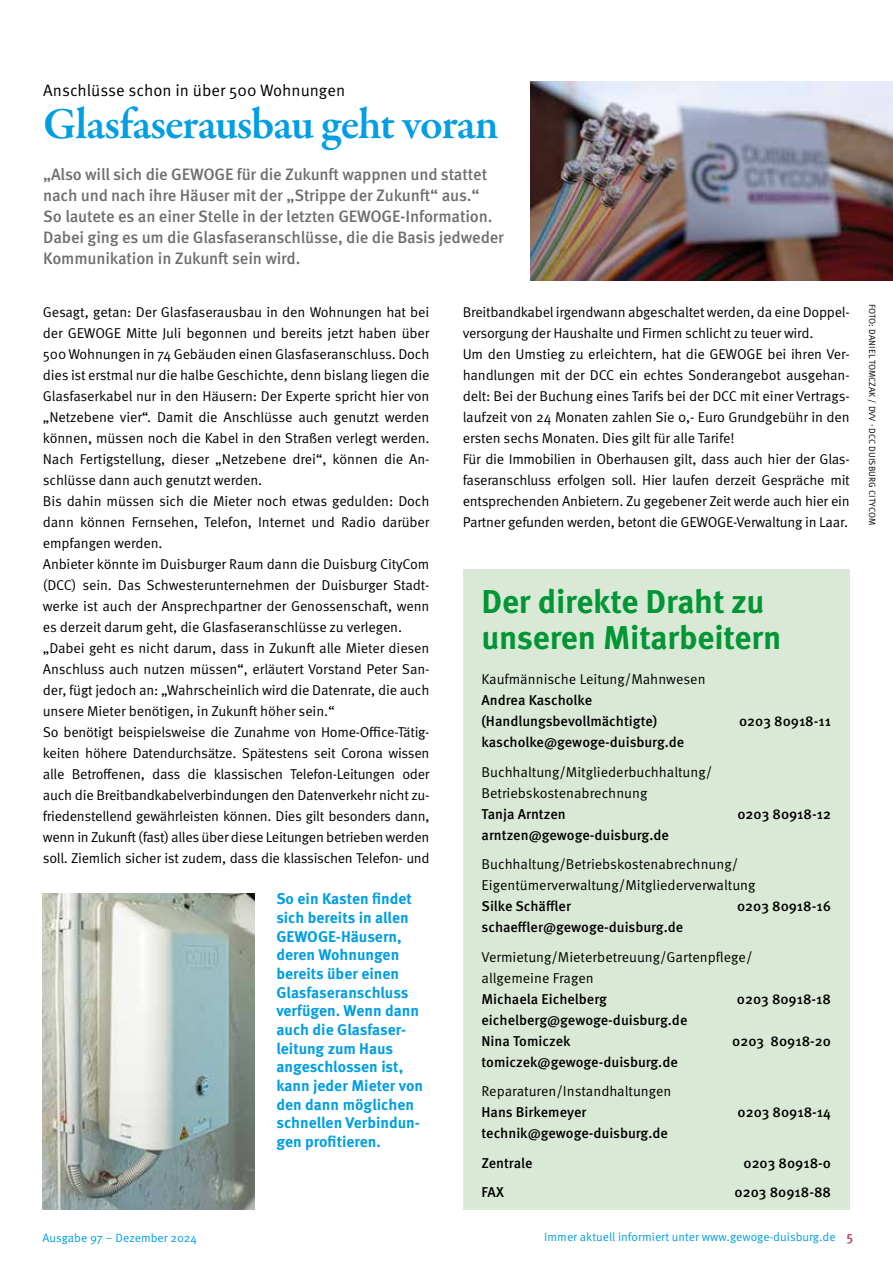
<style>
.page{position:relative;width:893px;height:1263px;background:#fff}
.page>*{position:absolute;margin:0;border:0;box-sizing:border-box;transform-origin:0 0}
.t1{font:600 45px "Garamond Premr Pro";letter-spacing:-.02em;color:#009ee3}
.t2{font:700 33px/36px "Meta Pro";letter-spacing:-.005em;color:#009635}
.t3{font:500 16.5px/21px "Meta Pro";letter-spacing:-.01em;color:#6f6f6e}
.t4{font:16.5px "Meta Pro Norm";color:#000}
.t5{font:700 15.6px/18.6px "Meta Pro";color:#009ee3}
.t6{font:14.25px/21px "Meta Pro Norm";letter-spacing:-.015em;color:#000}
.t7{font:500 14.25px/21px "Meta Pro";color:#000}
.t8{font:13.5px "Meta Pro";color:#b61c3e}
.t9{font:12px "Meta Pro Norm";color:#009ee3}
.t10{font:9px "Meta Pro Norm";letter-spacing:.01em;color:#000}
</style>
<div class="page">
<div style="left:463px;top:570px;width:386px;height:640px;background:#dae9d5"></div>
<img style="left:530px;top:82px;width:363px;height:199px">
<img style="left:43px;top:894px;width:212px;height:315px">
<p class="t4" style="left:43px;top:78px;width:303px">Anschlüsse schon in über 500 Wohnungen</p>
<h1 class="t1" style="left:43px;top:97px;width:457px">Glasfaserausbau geht voran</h1>
<p class="t3" style="left:43px;top:163px;width:462px">„Also will sich die GEWOGE für die Zukunft wappnen und stattet nach und nach ihre Häuser mit der „Strippe der Zukunft“ aus.“<br>So lautete es an einer Stelle in der letzten GEWOGE-Information.<br>Dabei ging es um die Glasfaseranschlüsse, die die Basis jedweder Kommunikation in Zukunft sein wird.</p>
<p class="t6" style="left:43px;top:300px;width:388px">Gesagt, getan: Der Glasfaserausbau in den Wohnungen hat bei der GEWOGE Mitte Juli begonnen und bereits jetzt haben über 500 Wohnungen in 74 Gebäuden einen Glasfaseranschluss. Doch dies ist erstmal nur die halbe Geschichte, denn bislang liegen die Glasfaserkabel nur in den Häusern: Der Experte spricht hier von „Netzebene vier“. Damit die Anschlüsse auch genutzt werden können, müssen noch die Kabel in den Straßen verlegt werden.<br>Nach Fertigstellung, dieser „Netzebene drei“, können die An&shy;schlüsse dann auch genutzt werden.<br>Bis dahin müssen sich die Mieter noch etwas gedulden: Doch dann können Fernsehen, Telefon, Internet und Radio darüber empfangen werden.<br>Anbieter könnte im Duisburger Raum dann die Duisburg CityCom (DCC) sein. Das Schwesterunternehmen der Duisburger Stadt&shy;werke ist auch der Ansprechpartner der Genossenschaft, wenn es derzeit darum geht, die Glasfaseranschlüsse zu verlegen. „Dabei geht es nicht darum, dass in Zukunft alle Mieter diesen Anschluss auch nutzen müssen“, erläutert Vorstand Peter San&shy;der, fügt jedoch an: „Wahrscheinlich wird die Datenrate, die auch unsere Mieter benötigen, in Zukunft höher sein.“<br>So benötigt beispielsweise die Zunahme von Home-Office-Tätig&shy;keiten höhere Datendurchsätze. Spätestens seit Corona wissen alle Betroffenen, dass die klassischen Telefon-Leitungen oder auch die Breitbandkabelverbindungen den Datenverkehr nicht zu&shy;friedenstellend gewährleisten können. Dies gilt besonders dann, wenn in Zukunft (fast) alles über diese Leitungen betrieben werden soll. Ziemlich sicher ist zudem, dass die klassischen Telefon- und</p>
<p class="t5" style="left:276px;top:889px;width:148px">So ein Kasten findet sich bereits in allen<br>GEWOGE-Häusern, deren Wohnungen bereits über einen<br>Glasfaseranschluss verfügen. Wenn dann auch die Glasfaser&shy;leitung zum Haus angeschlossen ist, kann jeder Mieter von den dann möglichen schnellen Verbindun&shy;gen profitieren.</p>
<p class="t6" style="left:463px;top:300px;width:389px">Breitbandkabel irgendwann abgeschaltet werden, da eine Doppel&shy;versorgung der Haushalte und Firmen schlicht zu teuer wird.<br>Um den Umstieg zu erleichtern, hat die GEWOGE bei ihren Ver&shy;handlungen mit der DCC ein echtes Sonderangebot ausgehan&shy;delt: Bei der Buchung eines Tarifs bei der DCC mit einer Vertrags&shy;laufzeit von 24 Monaten zahlen Sie 0,- Euro Grundgebühr in den ersten sechs Monaten. Dies gilt für alle Tarife!<br>Für die Immobilien in Oberhausen gilt, dass auch hier der Glas&shy;faseranschluss erfolgen soll. Hier laufen derzeit Gespräche mit entsprechenden Anbietern. Zu gegebener Zeit werde auch hier ein Partner gefunden werden, betont die GEWOGE-Verwaltung in Laar.</p>
<h2 class="t2" style="left:481px;top:581px;width:301px">Der direkte Draht zu unseren Mitarbeitern</h2>
<p class="t6" style="left:481px;top:668px;width:226px">Kaufmännische Leitung/Mahnwesen</p>
<p class="t7" style="left:481px;top:689px;width:177px">Andrea Kascholke (Handlungsbevollmächtigte)</p>
<p class="t7" style="left:739px;top:710px;width:93px">0203 80918-11</p>
<p class="t7" style="left:481px;top:731px;width:204px">kascholke@gewoge-duisburg.de</p>
<p class="t6" style="left:481px;top:760px;width:232px">Buchhaltung/Mitgliederbuchhaltung/<br>Betriebskostenabrechnung</p>
<p class="t7" style="left:481px;top:802px;width:86px">Tanja Arntzen</p>
<p class="t7" style="left:737px;top:802px;width:95px">0203 80918-12</p>
<p class="t7" style="left:481px;top:823px;width:189px">arntzen@gewoge-duisburg.de</p>
<p class="t6" style="left:481px;top:853px;width:275px">Buchhaltung/Betriebskostenabrechnung/<br>Eigentümerverwaltung/Mitgliederverwaltung</p>
<p class="t7" style="left:481px;top:895px;width:91px">Silke Schäffler</p>
<p class="t7" style="left:737px;top:895px;width:95px">0203 80918-16</p>
<p class="t7" style="left:481px;top:916px;width:203px">schaeffler@gewoge-duisburg.de</p>
<p class="t6" style="left:481px;top:945px;width:273px">Vermietung/Mieterbetreuung/Gartenpflege/ allgemeine Fragen</p>
<p class="t7" style="left:481px;top:987px;width:127px">Michaela Eichelberg</p>
<p class="t7" style="left:737px;top:987px;width:96px">0203 80918-18</p>
<p class="t7" style="left:481px;top:1008px;width:207px">eichelberg@gewoge-duisburg.de<br>Nina Tomiczek</p>
<p class="t7" style="left:732px;top:1029px;width:100px">0203 80918-20</p>
<p class="t7" style="left:481px;top:1050px;width:198px">tomiczek@gewoge-duisburg.de</p>
<p class="t6" style="left:481px;top:1080px;width:191px">Reparaturen/Instandhaltungen</p>
<p class="t7" style="left:481px;top:1101px;width:106px">Hans Birkemeyer</p>
<p class="t7" style="left:737px;top:1101px;width:95px">0203 80918-14</p>
<p class="t7" style="left:481px;top:1117px;width:188px;line-height:29.5px">technik@gewoge-duisburg.de<br>Zentrale</p>
<p class="t7" style="left:743px;top:1151px;width:89px">0203 80918-0</p>
<p class="t7" style="left:481px;top:1181px;width:24px">FAX</p>
<p class="t7" style="left:735px;top:1181px;width:98px">0203 80918-88</p>
<p class="t9" style="left:42px;top:1228px;width:156px">Ausgabe 97 – Dezember 2024</p>
<p class="t9" style="left:544px;top:1228px;width:293px">Immer aktuell informiert unter www.gewoge-duisburg.de</p>
<p class="t8" style="left:846px;top:1226px;width:8px">5</p>
<p class="t10" style="left:879px;top:304px;width:223px;rotate:90deg">FOTO: DANIEL TOMCZAK / DVV - DCC DUISBURG CITYCOM</p>
</div>
